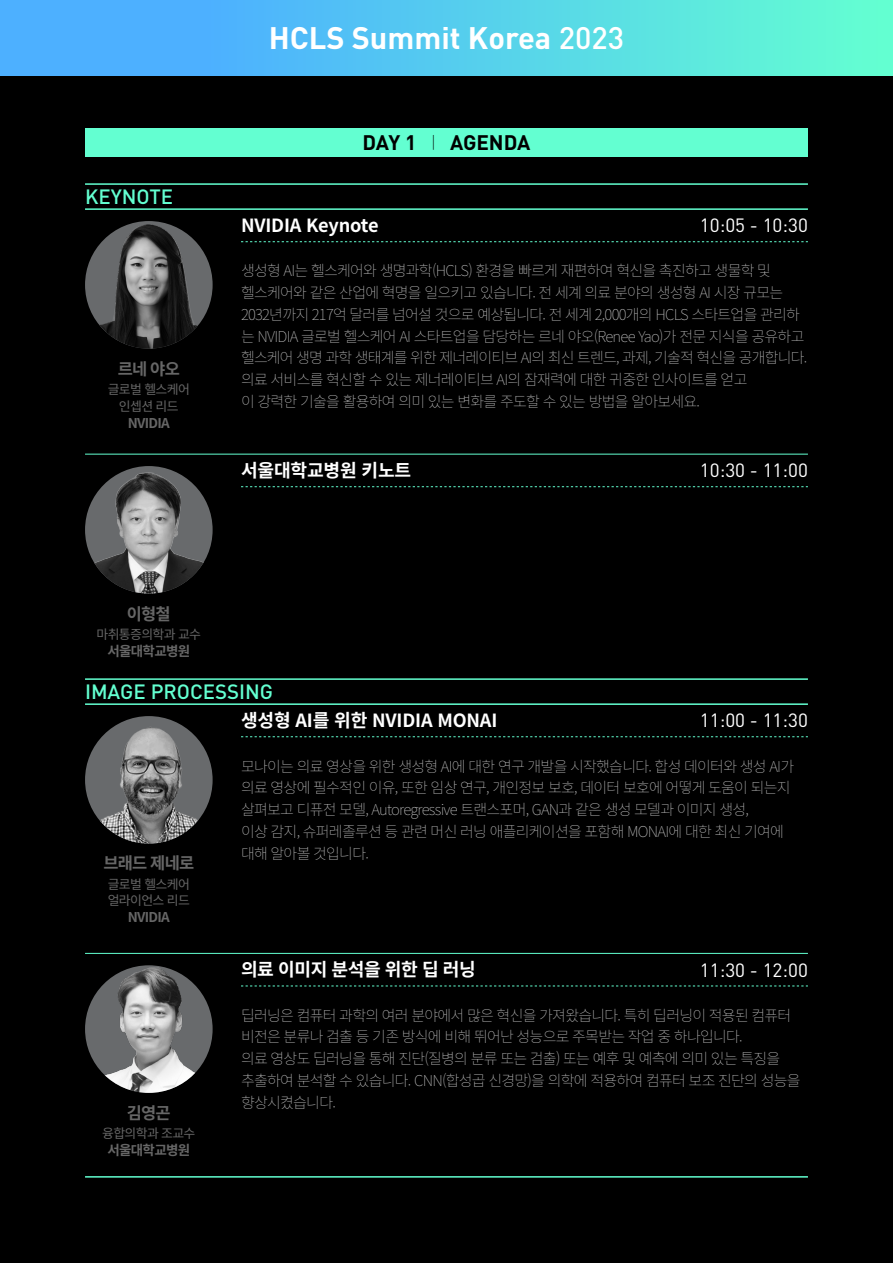
<style>
.page{position:relative;width:893px;height:1263px;background:#000}
.page>*{position:absolute;margin:0;border:0;box-sizing:border-box;transform-origin:0 0}
.t1{font:700 30.75px "DIN Pro";color:#fff}
.t2{font:700 20.85px "DIN Pro";letter-spacing:-.01em;color:#000}
.t3{font:500 20.4px "DIN Pro";color:#63ffd1}
.t4{font:18.9px "DIN Pro";color:#fff}
.t5{font:700 18.15px "Noto Sans KR";letter-spacing:-.01em;color:#fff}
.t6{font:700 16.5px "Noto Sans KR";letter-spacing:-.05em;color:#666}
.t7{font:100 15px/21.8px "Noto Sans KR";letter-spacing:-.05em;color:#c2c2c2}
.t8{font:700 13.5px "Noto Sans KR";letter-spacing:-.05em;color:#666}
.t9{font:12.9px "Noto Sans KR";letter-spacing:-.05em;color:#666}
.s1{font-weight:500}
.s2{font-family:"Noto Sans KR";font-size:14.85px}
</style>
<div class="page">
<div style="left:85px;top:129px;width:723px;height:28px;background:#63ffd1"></div>
<hr style="left:85px;top:183px;width:723px;height:2px;background:#63ffd1">
<hr style="left:85px;top:678px;width:723px;height:2px;background:#63ffd1">
<hr style="left:85px;top:1176px;width:723px;height:1px;background:#63ffd1">
<hr style="left:85px;top:208px;width:723px;height:2px;background:#63ffd1">
<hr style="left:85px;top:703px;width:723px;height:2px;background:#63ffd1">
<hr style="left:85px;top:953px;width:723px;height:1px;background:#63ffd1">
<hr style="left:85px;top:454px;width:723px;height:1px;background:#63ffd1">
<svg style="left:241px;top:241px;width:567px;height:1px"></svg>
<svg style="left:241px;top:736px;width:567px;height:1px"></svg>
<svg style="left:241px;top:986px;width:567px;height:1px"></svg>
<svg style="left:241px;top:486px;width:567px;height:1px"></svg>
<div style="left:0;top:0;width:893px;height:75px;background:linear-gradient(to right,#49a2ff,#62fcd3)"></div>
<img style="left:85px;top:221px;width:128px;height:128px;border-radius:64px">
<img style="left:85px;top:716px;width:128px;height:128px;border-radius:64px">
<img style="left:85px;top:965px;width:128px;height:128px;border-radius:64px">
<div style="left:85px;top:466px;width:128px;height:128px;background:#686a6c;border-radius:50%"></div>
<img style="left:92px;top:466px;width:114px;height:128px">
<p class="t1" style="left:269px;top:17px;width:357px">HCLS Summit Korea <span class="s1">2023</span></p>
<p class="t3" style="left:85px;top:183px;width:90px">KEYNOTE</p>
<p class="t6" style="left:118px;top:359px;width:64px">르네 야오</p>
<p class="t9" style="left:108px;top:382px;width:84px">글로벌 헬스케어</p>
<p class="t9" style="left:119px;top:399px;width:61px">인셉션 리드</p>
<p class="t8" style="left:128px;top:415px;width:44px">NVIDIA</p>
<p class="t2" style="left:362px;top:128px;width:170px">DAY 1 <span class="s2">│</span> AGENDA</p>
<p class="t5" style="left:241px;top:215px;width:139px">NVIDIA Keynote</p>
<p class="t4" style="left:700px;top:213px;width:110px">10:05 - 10:30</p>
<p class="t7" style="left:241px;top:260px;width:531px">생성형 AI는 헬스케어와 생명과학(HCLS) 환경을 빠르게 재편하여 혁신을 촉진하고 생물학 및</p>
<p class="t7" style="left:241px;top:282px;width:568px">헬스케어와 같은 산업에 혁명을 일으키고 있습니다. 전 세계 의료 분야의 생성형 AI 시장 규모는 2032년까지 217억 달러를 넘어설 것으로 예상됩니다. 전 세계 2,000개의 HCLS 스타트업을 관리하 는 NVIDIA 글로벌 헬스케어 AI 스타트업을 담당하는 르네 야오(Renee Yao)가 전문 지식을 공유하고 헬스케어 생명 과학 생태계를 위한 제너레이티브 AI의 최신 트렌드, 과제, 기술적 혁신을 공개합니다. 의료 서비스를 혁신할 수 있는 제너레이티브 AI의 잠재력에 대한 귀중한 인사이트를 얻고</p>
<p class="t7" style="left:241px;top:391px;width:461px">이 강력한 기술을 활용하여 의미 있는 변화를 주도할 수 있는 방법을 알아보세요.</p>
<p class="t5" style="left:241px;top:460px;width:172px">서울대학교병원 키노트</p>
<p class="t4" style="left:700px;top:458px;width:110px">10:30 - 11:00</p>
<p class="t6" style="left:127px;top:604px;width:45px">이형철</p>
<p class="t9" style="left:97px;top:627px;width:106px">마취통증의학과 교수</p>
<p class="t8" style="left:107px;top:643px;width:84px">서울대학교병원</p>
<p class="t3" style="left:85px;top:678px;width:190px">IMAGE PROCESSING</p>
<p class="t5" style="left:241px;top:710px;width:258px">생성형 AI를 위한 NVIDIA MONAI</p>
<p class="t4" style="left:700px;top:708px;width:110px">11:00 - 11:30</p>
<p class="t6" style="left:103px;top:854px;width:92px">브래드 제네로</p>
<p class="t9" style="left:108px;top:877px;width:84px">글로벌 헬스케어</p>
<p class="t9" style="left:108px;top:893px;width:84px">얼라이언스 리드</p>
<p class="t8" style="left:128px;top:910px;width:44px">NVIDIA</p>
<p class="t6" style="left:127px;top:1103px;width:45px">김영곤</p>
<p class="t9" style="left:102px;top:1126px;width:95px">융합의학과 조교수</p>
<p class="t8" style="left:107px;top:1142px;width:84px">서울대학교병원</p>
<p class="t7" style="left:241px;top:755px;width:555px">모나이는 의료 영상을 위한 생성형 AI에 대한 연구 개발을 시작했습니다. 합성 데이터와 생성 AI가 의료 영상에 필수적인 이유, 또한 임상 연구, 개인정보 보호, 데이터 보호에 어떻게 도움이 되는지</p>
<p class="t7" style="left:241px;top:799px;width:509px">살펴보고 디퓨전 모델, Autoregressive 트랜스포머, GAN과 같은 생성 모델과 이미지 생성,</p>
<p class="t7" style="left:241px;top:821px;width:545px">이상 감지, 슈퍼레졸루션 등 관련 머신 러닝 애플리케이션을 포함해 MONAI에 대한 최신 기여에</p>
<p class="t7" style="left:241px;top:842px;width:129px">대해 알아볼 것입니다.</p>
<p class="t5" style="left:241px;top:959px;width:236px">의료 이미지 분석을 위한 딥 러닝</p>
<p class="t4" style="left:700px;top:957px;width:110px">11:30 - 12:00</p>
<p class="t7" style="left:241px;top:1005px;width:552px">딥러닝은 컴퓨터 과학의 여러 분야에서 많은 혁신을 가져왔습니다. 특히 딥러닝이 적용된 컴퓨터</p>
<p class="t7" style="left:241px;top:1026px;width:503px">비전은 분류나 검출 등 기존 방식에 비해 뛰어난 성능으로 주목받는 작업 중 하나입니다.</p>
<p class="t7" style="left:241px;top:1048px;width:541px">의료 영상도 딥러닝을 통해 진단(질병의 분류 또는 검출) 또는 예후 및 예측에 의미 있는 특징을</p>
<p class="t7" style="left:241px;top:1070px;width:561px">추출하여 분석할 수 있습니다. CNN(합성곱 신경망)을 의학에 적용하여 컴퓨터 보조 진단의 성능을 향상시켰습니다.</p>
</div>
